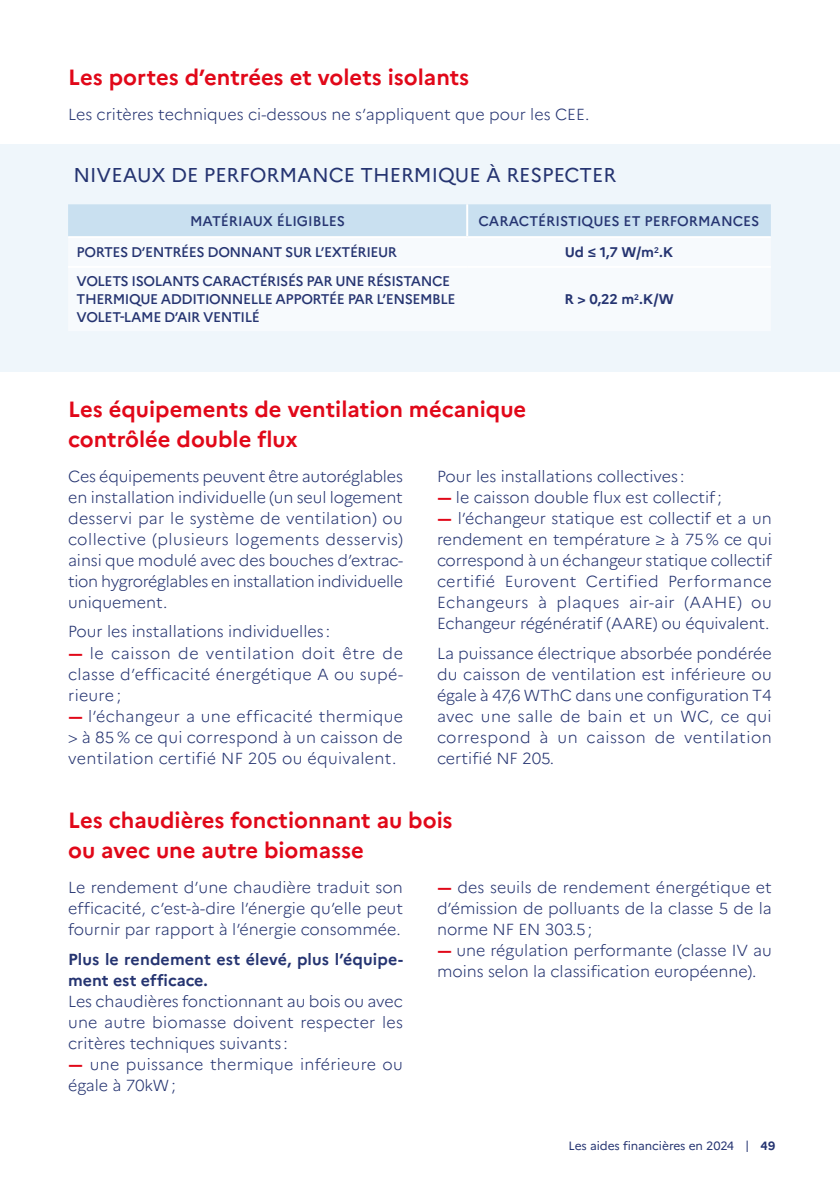
<style>
.page{position:relative;width:840px;height:1191px;background:#fff}
.page>*{position:absolute;margin:0;border:0;box-sizing:border-box;transform-origin:0 0}
.t1{font:700 22px/30px "Marianne";color:#e10819}
.t2{font:20px "Marianne";color:#253471}
.t3{font:300 16px/21px "Marianne";color:#253471;text-align:justify}
.t4{font:700 16px/21px "Marianne";letter-spacing:.01em;color:#253471}
.t5{font:500 14px/18px "Marianne";letter-spacing:-.03em;color:#253471}
.t6{font:500 14px "Marianne";color:#253471}
.t7{font:700 14px "Marianne";color:#253471}
.t8{font:12px "Marianne";letter-spacing:-.005em;color:#253471}
.t9{font:700 12px "Marianne";color:#253471}
.s1{font-weight:700;font-size:16.2px;color:#e10819}
</style>
<div class="page">
<div style="left:0;top:144px;width:839px;height:227px;background:#eff6fb"></div>
<div style="left:68px;top:204px;width:702px;height:32px;background:#c9e0f0"></div>
<hr style="left:68px;top:236px;width:399px;height:2px;background:#fff">
<hr style="left:467px;top:236px;width:303px;height:2px;background:#fff">
<hr style="left:466px;top:204px;width:2px;height:32px;background:#fff">
<hr style="left:68px;top:266px;width:399px;height:2px;background:#fff">
<hr style="left:467px;top:266px;width:303px;height:2px;background:#fff">
<svg style="left:746px;top:1140px;width:1px;height:12px"></svg>
<h1 class="t1" style="left:68px;top:60px;width:402px">Les portes d’entrées et volets isolants</h1>
<p class="t3" style="left:68px;top:102px;width:522px">Les critères techniques ci-dessous ne s’appliquent que pour les CEE.</p>
<p class="t2" style="left:73px;top:159px;width:544px">NIVEAUX DE PERFORMANCE THERMIQUE À RESPECTER</p>
<p class="t6" style="left:190px;top:210px;width:156px">MATÉRIAUX ÉLIGIBLES</p>
<p class="t6" style="left:478px;top:210px;width:282px">CARACTÉRISTIQUES ET PERFORMANCES</p>
<p class="t5" style="left:77px;top:242px;width:322px">PORTES D’ENTRÉES DONNANT SUR L’EXTÉRIEUR</p>
<p class="t7" style="left:564px;top:241px;width:110px">Ud ≤ 1,7 W/m<sup>2</sup>.K</p>
<p class="t5" style="left:77px;top:271px;width:380px">VOLETS ISOLANTS CARACTÉRISÉS PAR UNE RÉSISTANCE<br>THERMIQUE ADDITIONNELLE APPORTÉE PAR L’ENSEMBLE<br>VOLET-LAME D’AIR VENTILÉ</p>
<p class="t7" style="left:564px;top:288px;width:111px">R &gt; 0,22 m<sup>2</sup>.K/W</p>
<h1 class="t1" style="left:68px;top:392px;width:459px">Les équipements de ventilation mécanique contrôlée double flux</h1>
<p class="t3" style="left:68px;top:464px;width:336px">Ces équipements peuvent être autoréglables en installation individuelle (un seul logement desservi par le système de ventilation) ou collective (plusieurs logements desservis) ainsi que modulé avec des bouches d’extrac&shy;tion hygroréglables en installation individuelle uniquement.</p>
<p class="t3" style="left:68px;top:620px;width:263px">Pour les installations individuelles :</p>
<p class="t3" style="left:68px;top:641px;width:336px"><span class="s1">-</span> le caisson de ventilation doit être de classe d’efficacité énergétique A ou supé&shy;rieure ;</p>
<p class="t3" style="left:68px;top:704px;width:336px"><span class="s1">-</span> l’échangeur a une efficacité thermique &gt; à 85 % ce qui correspond à un caisson de ventilation certifié NF 205 ou équivalent.</p>
<p class="t3" style="left:437px;top:464px;width:249px">Pour les installations collectives :</p>
<p class="t3" style="left:437px;top:485px;width:286px"><span class="s1">-</span> le caisson double flux est collectif ;</p>
<p class="t3" style="left:437px;top:507px;width:336px"><span class="s1">-</span> l’échangeur statique est collectif et a un rendement en température ≥ à 75 % ce qui correspond à un échangeur statique collectif certifié Eurovent Certified Performance Echangeurs à plaques air-air (AAHE) ou Echangeur régénératif (AARE) ou équivalent.</p>
<p class="t3" style="left:437px;top:641px;width:336px">La puissance électrique absorbée pondérée du caisson de ventilation est inférieure ou égale à 47,6 WThC dans une configuration T4 avec une salle de bain et un WC, ce qui correspond à un caisson de ventilation certifié NF 205.</p>
<h1 class="t1" style="left:68px;top:803px;width:386px">Les chaudières fonctionnant au bois ou avec une autre biomasse</h1>
<p class="t3" style="left:68px;top:875px;width:336px">Le rendement d’une chaudière traduit son efficacité, c’est-à-dire l’énergie qu’elle peut fournir par rapport à l’énergie consommée.</p>
<p class="t4" style="left:68px;top:947px;width:336px">Plus le rendement est élevé, plus l’équipe&shy;ment est efficace.</p>
<p class="t3" style="left:68px;top:989px;width:336px">Les chaudières fonctionnant au bois ou avec une autre biomasse doivent respecter les critères techniques suivants :</p>
<p class="t3" style="left:68px;top:1052px;width:336px"><span class="s1">-</span> une puissance thermique inférieure ou égale à 70kW ;</p>
<p class="t3" style="left:437px;top:875px;width:336px"><span class="s1">-</span> des seuils de rendement énergétique et d’émission de polluants de la classe 5 de la norme NF EN 303.5 ;</p>
<p class="t3" style="left:437px;top:939px;width:336px"><span class="s1">-</span> une régulation performante (classe IV au moins selon la classification européenne).</p>
<p class="t8" style="left:568px;top:1137px;width:167px">Les aides financières en 2024</p>
<p class="t9" style="left:760px;top:1136px;width:16px">49</p>
</div>
